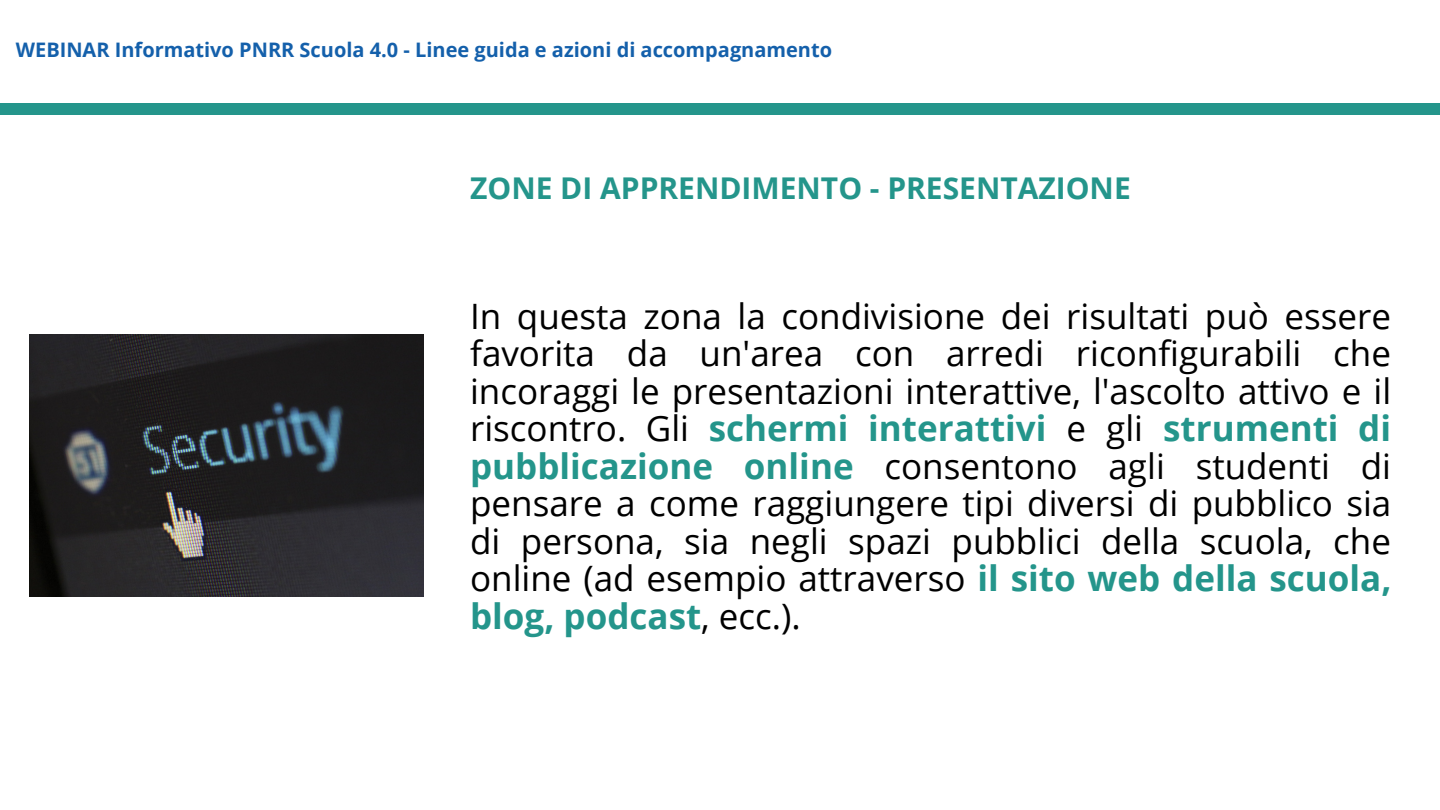
<style>
.page{position:relative;width:1440px;height:810px;background:#fff}
.page>*{position:absolute;margin:0;border:0;box-sizing:border-box;transform-origin:0 0}
.t1{font:35px/37.5px "Open Sans";color:#000;text-align:justify}
.t2{font:700 30px "Open Sans";color:#24958b}
.t3{font:700 20px "Open Sans";color:#1460ab}
.s1{font-weight:700;color:#24958b}
</style>
<div class="page">
<div style="left:0;top:103px;width:1439px;height:12px;background:#24958b"></div>
<img style="left:29px;top:335px;width:395px;height:261px">
<p class="t3" style="left:16px;top:36px;width:818px">WEBINAR Informativo PNRR Scuola 4.0 - Linee guida e azioni di accompagnamento</p>
<p class="t2" style="left:470px;top:167px;width:662px">ZONE DI APPRENDIMENTO - PRESENTAZIONE</p>
<p class="t1" style="left:470px;top:297px;width:923px">In questa zona la condivisione dei risultati può essere favorita da un'area con arredi riconfigurabili che incoraggi le presentazioni interattive, l'ascolto attivo e il riscontro. Gli <span class="s1">schermi interattivi</span> e gli <span class="s1">strumenti di pubblicazione online</span> consentono agli studenti di pensare a come raggiungere tipi diversi di pubblico sia di persona, sia negli spazi pubblici della scuola, che online (ad esempio attraverso <span class="s1">il sito web della scuola, blog, podcast</span>, ecc.).</p>
</div>
